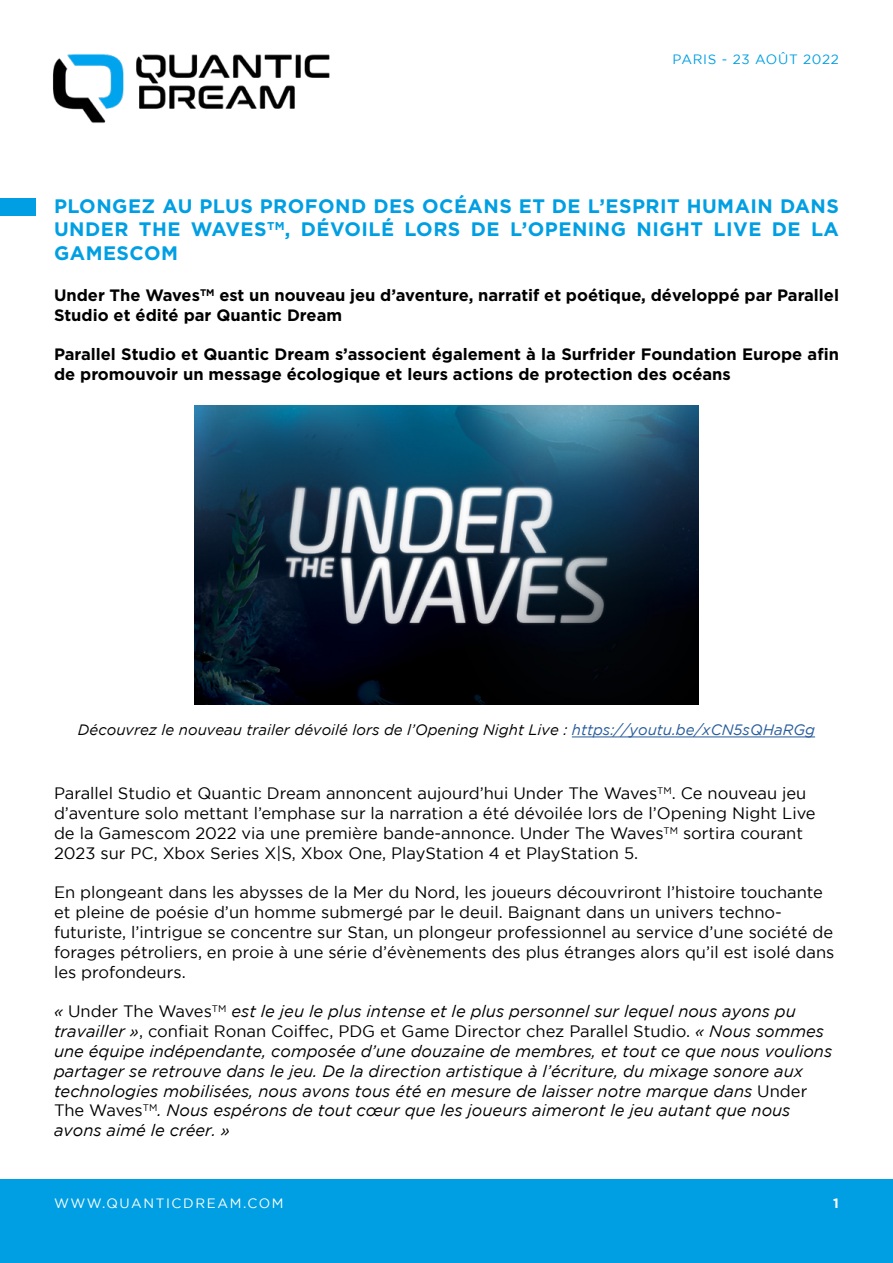
<style>
.page{position:relative;width:893px;height:1263px;background:#fff}
.page>*{position:absolute;margin:0;border:0;box-sizing:border-box;transform-origin:0 0}
.t1{font:700 19.5px/23.4px "Gotham";letter-spacing:.025em;color:#009fe3;text-align:justify}
.t2{font:16.5px/19.8px "Gotham";color:#000}
.t3{font:italic 16.5px/19.8px "Gotham";color:#000}
.t4{font:700 16.5px/19.8px "Gotham";color:#000}
.t5{font:italic 15px "Gotham";color:#000}
.t6{font:13.5px "Gotham";letter-spacing:.12em;color:#fff}
.t7{font:13.5px "Gotham";letter-spacing:.05em;color:#009fe3}
.t8{font:700 13.5px "Gotham";color:#fff}
.s1{color:#275b9b}
.s2{font-style:normal}
</style>
<div class="page">
<div style="left:0;top:1179px;width:893px;height:84px;background:#009fe3"></div>
<div style="left:0;top:199px;width:36px;height:17px;background:#009fe3"></div>
<img style="left:195px;top:406px;width:503px;height:298px">
<img style="left:53px;top:54px;width:277px;height:69px">
<hr style="left:572px;top:737px;width:243px;height:1px;background:#275b9b">
<p class="t7" style="left:673px;top:52px;width:168px">PARIS - 23 AOÛT 2022</p>
<p class="t1" style="left:54px;top:194px;width:786px">PLONGEZ AU PLUS PROFOND DES OCÉANS ET DE L’ESPRIT HUMAIN DANS UNDER THE WAVES<sup>TM</sup>, DÉVOILÉ LORS DE L’OPENING NIGHT LIVE DE LA GAMESCOM</p>
<p class="t4" style="left:54px;top:285px;width:786px">Under The Waves<sup>TM</sup> est un nouveau jeu d’aventure, narratif et poétique, développé par Parallel<br>Studio et édité par Quantic Dream</p>
<p class="t4" style="left:54px;top:344px;width:786px">Parallel Studio et Quantic Dream s’associent également à la Surfrider Foundation Europe afin de promouvoir un message écologique et leurs actions de protection des océans</p>
<p class="t5" style="left:78px;top:721px;width:739px">Découvrez le nouveau trailer dévoilé lors de l’Opening Night Live : <span class="s1">https://youtu.be/xCN5sQHaRGg</span></p>
<p class="t2" style="left:54px;top:783px;width:763px">Parallel Studio et Quantic Dream annoncent aujourd’hui Under The Waves<sup>TM</sup>. Ce nouveau jeu d’aventure solo mettant l’emphase sur la narration a été dévoilée lors de l’Opening Night Live de la Gamescom 2022 via une première bande-annonce. Under The Waves<sup>TM</sup> sortira courant 2023 sur PC, Xbox Series X|S, Xbox One, PlayStation 4 et PlayStation 5.</p>
<p class="t2" style="left:54px;top:882px;width:782px">En plongeant dans les abysses de la Mer du Nord, les joueurs découvriront l’histoire touchante et pleine de poésie d’un homme submergé par le deuil. Baignant dans un univers techno&shy;futuriste, l’intrigue se concentre sur Stan, un plongeur professionnel au service d’une société de forages pétroliers, en proie à une série d’évènements des plus étranges alors qu’il est isolé dans les profondeurs.</p>
<p class="t3" style="left:54px;top:1001px;width:780px">« <span class="s2">Under The Waves</span><sup>TM</sup> est le jeu le plus intense et le plus personnel sur lequel nous ayons pu travailler »<span class="s2">, confiait Ronan Coiffec, PDG et Game Director chez Parallel Studio.</span> « Nous sommes une équipe indépendante, composée d’une douzaine de membres, et tout ce que nous voulions partager se retrouve dans le jeu. De la direction artistique à l’écriture, du mixage sonore aux technologies mobilisées, nous avons tous été en mesure de laisser notre marque dans <span class="s2">Under The Waves</span><sup>TM</sup>. Nous espérons de tout cœur que les joueurs aimeront le jeu autant que nous avons aimé le créer. »</p>
<p class="t6" style="left:54px;top:1196px;width:231px">WWW.QUANTICDREAM.COM</p>
<p class="t8" style="left:833px;top:1195px;width:7px">1</p>
</div>
